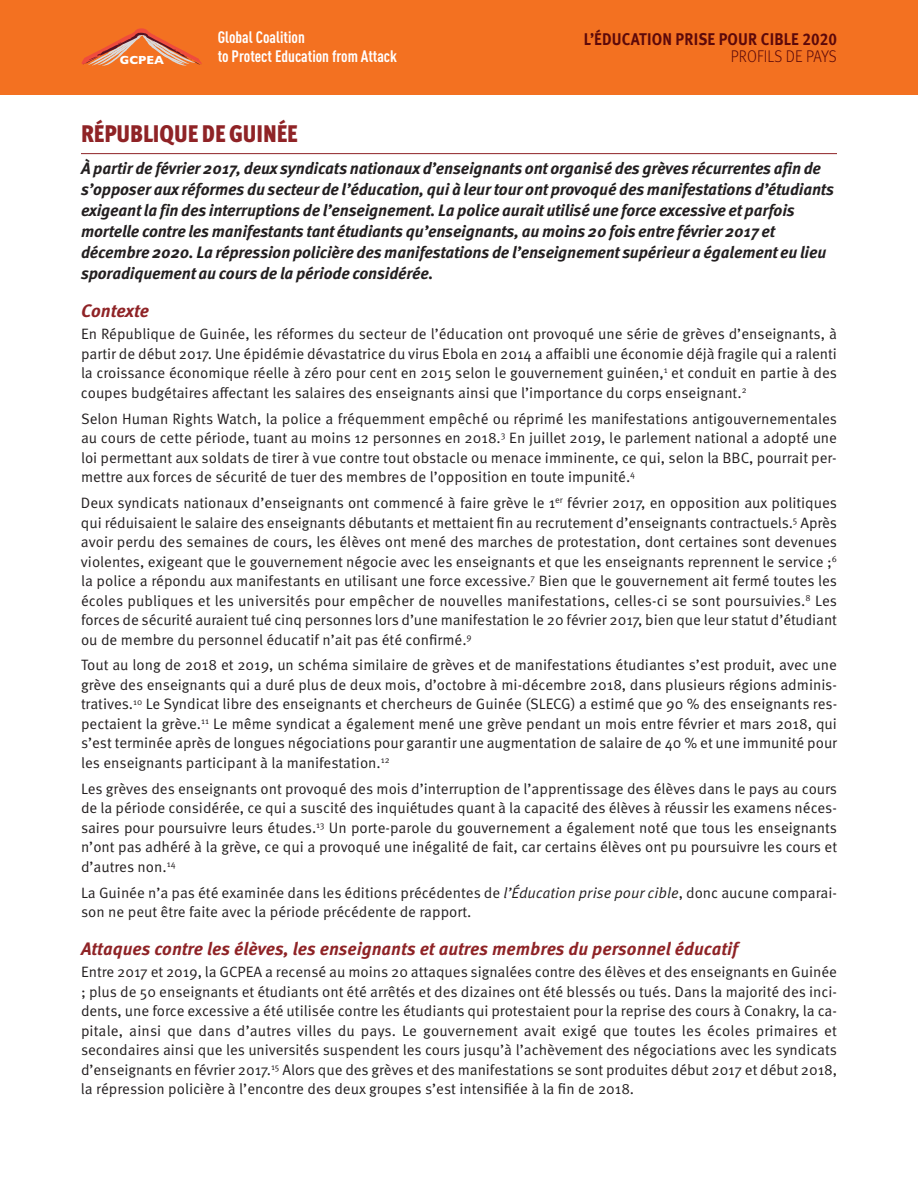
<style>
.page{position:relative;width:918px;height:1188px;background:#fff}
.page>*{position:absolute;margin:0;border:0;box-sizing:border-box;transform-origin:0 0}
.t1{font:900 condensed 24px "Meta Pro";color:#8f2326}
.t2{font:italic 700 18px "Meta Pro";color:#8f2326}
.t3{font:700 16.95px "Meta Pro";letter-spacing:.01em;color:#5c090a;scale:.9 1}
.t4{font:300 16.95px "Meta Pro";letter-spacing:.01em;color:#5c090a;scale:.9 1}
.t5{font:italic 700 16.5px/21px "Meta Pro";letter-spacing:-.01em;color:#231f20}
.t6{font:700 16.35px/19.4px "DIN Cond";color:#fff}
.t7{font:15px/19.5px "Meta Pro Norm";color:#231f20;text-align:justify}
.t8{font:700 11.85px "Gill Sans";color:#fff}
.s1{font-family:"Meta Pro Norm Ita"}
</style>
<div class="page">
<hr style="left:81px;top:153px;width:756px;height:1px;background:#8f2326">
<div style="left:0;top:0;width:918px;height:95px;background:#f37121"></div>
<svg style="left:81px;top:28px;width:121px;height:38px"></svg>
<p class="t3" style="left:584px;top:29px;width:283px">L’ÉDUCATION PRISE POUR CIBLE 2020</p>
<p class="t6" style="left:218px;top:29px;width:181px">Global Coalition<br>to Protect Education from Attack</p>
<p class="t8" style="left:120px;top:56px;width:46px">GCPEA</p>
<p class="t4" style="left:731px;top:47px;width:119px">PROFILS DE PAYS</p>
<h1 class="t1" style="left:81px;top:120px;width:218px">RÉPUBLIQUE DE GUINÉE</h1>
<p class="t5" style="left:81px;top:160px;width:755px">À partir de février 2017, deux syndicats nationaux d’enseignants ont organisé des grèves récurrentes afin de s’opposer aux réformes du secteur de l’éducation, qui à leur tour ont provoqué des manifestations d’étudiants exigeant la fin des interruptions de l’enseignement. La police aurait utilisé une force excessive et parfois mortelle contre les manifestants tant étudiants qu’enseignants, au moins 20 fois entre février 2017 et décembre 2020. La répression policière des manifestations de l’enseignement supérieur a également eu lieu sporadiquement au cours de la période considérée.</p>
<p class="t2" style="left:81px;top:304px;width:69px">Contexte</p>
<p class="t7" style="left:81px;top:326px;width:758px">En République de Guinée, les réformes du secteur de l’éducation ont provoqué une série de grèves d’enseignants, à partir de début 2017. Une épidémie dévastatrice du virus Ebola en 2014 a affaibli une économie déjà fragile qui a ralenti la croissance économique réelle à zéro pour cent en 2015 selon le gouvernement guinéen,<sup>1</sup> et conduit en partie à des coupes budgétaires affectant les salaires des enseignants ainsi que l’importance du corps enseignant.<sup>2</sup></p>
<p class="t7" style="left:81px;top:410px;width:758px">Selon Human Rights Watch, la police a fréquemment empêché ou réprimé les manifestations antigouvernementales au cours de cette période, tuant au moins 12 personnes en 2018.<sup>3</sup> En juillet 2019, le parlement national a adopté une loi permettant aux soldats de tirer à vue contre tout obstacle ou menace imminente, ce qui, selon la BBC, pourrait per&shy;mettre aux forces de sécurité de tuer des membres de l’opposition en toute impunité.<sup>4</sup></p>
<p class="t7" style="left:81px;top:494px;width:758px">Deux syndicats nationaux d’enseignants ont commencé à faire grève le 1<sup>er</sup> février 2017, en opposition aux politiques qui réduisaient le salaire des enseignants débutants et mettaient fin au recrutement d’enseignants contractuels.<sup>5</sup> Après avoir perdu des semaines de cours, les élèves ont mené des marches de protestation, dont certaines sont devenues violentes, exigeant que le gouvernement négocie avec les enseignants et que les enseignants reprennent le service ;<sup>6 </sup>la police a répondu aux manifestants en utilisant une force excessive.<sup>7</sup> Bien que le gouvernement ait fermé toutes les écoles publiques et les universités pour empêcher de nouvelles manifestations, celles-ci se sont poursuivies.<sup>8</sup> Les forces de sécurité auraient tué cinq personnes lors d’une manifestation le 20 février 2017, bien que leur statut d’étudiant ou de membre du personnel éducatif n’ait pas été confirmé.<sup>9</sup></p>
<p class="t7" style="left:81px;top:657px;width:758px">Tout au long de 2018 et 2019, un schéma similaire de grèves et de manifestations étudiantes s’est produit, avec une grève des enseignants qui a duré plus de deux mois, d’octobre à mi-décembre 2018, dans plusieurs régions adminis&shy;tratives.<sup>10</sup> Le Syndicat libre des enseignants et chercheurs de Guinée (SLECG) a estimé que 90 % des enseignants res&shy;pectaient la grève.<sup>11</sup> Le même syndicat a également mené une grève pendant un mois entre février et mars 2018, qui s’est terminée après de longues négociations pour garantir une augmentation de salaire de 40 % et une immunité pour les enseignants participant à la manifestation.<sup>12</sup></p>
<p class="t7" style="left:81px;top:780px;width:758px">Les grèves des enseignants ont provoqué des mois d’interruption de l’apprentissage des élèves dans le pays au cours de la période considérée, ce qui a suscité des inquiétudes quant à la capacité des élèves à réussir les examens néces&shy;saires pour poursuivre leurs études.<sup>13</sup> Un porte-parole du gouvernement a également noté que tous les enseignants n’ont pas adhéré à la grève, ce qui a provoqué une inégalité de fait, car certains élèves ont pu poursuivre les cours et d’autres non.<sup>14</sup></p>
<p class="t7" style="left:81px;top:884px;width:758px">La Guinée n’a pas été examinée dans les éditions précédentes de <span class="s1">l’Éducation prise pour cible</span>, donc aucune comparai&shy;son ne peut être faite avec la période précédente de rapport.</p>
<p class="t2" style="left:81px;top:942px;width:659px">Attaques contre les élèves, les enseignants et autres membres du personnel éducatif</p>
<p class="t7" style="left:81px;top:964px;width:758px">Entre 2017 et 2019, la GCPEA a recensé au moins 20 attaques signalées contre des élèves et des enseignants en Guinée ; plus de 50 enseignants et étudiants ont été arrêtés et des dizaines ont été blessés ou tués. Dans la majorité des inci&shy;dents, une force excessive a été utilisée contre les étudiants qui protestaient pour la reprise des cours à Conakry, la ca&shy;pitale, ainsi que dans d’autres villes du pays. Le gouvernement avait exigé que toutes les écoles primaires et secondaires ainsi que les universités suspendent les cours jusqu’à l’achèvement des négociations avec les syndicats d’enseignants en février 2017.<sup>15</sup> Alors que des grèves et des manifestations se sont produites début 2017 et début 2018, la répression policière à l’encontre des deux groupes s’est intensifiée à la fin de 2018.</p>
</div>
